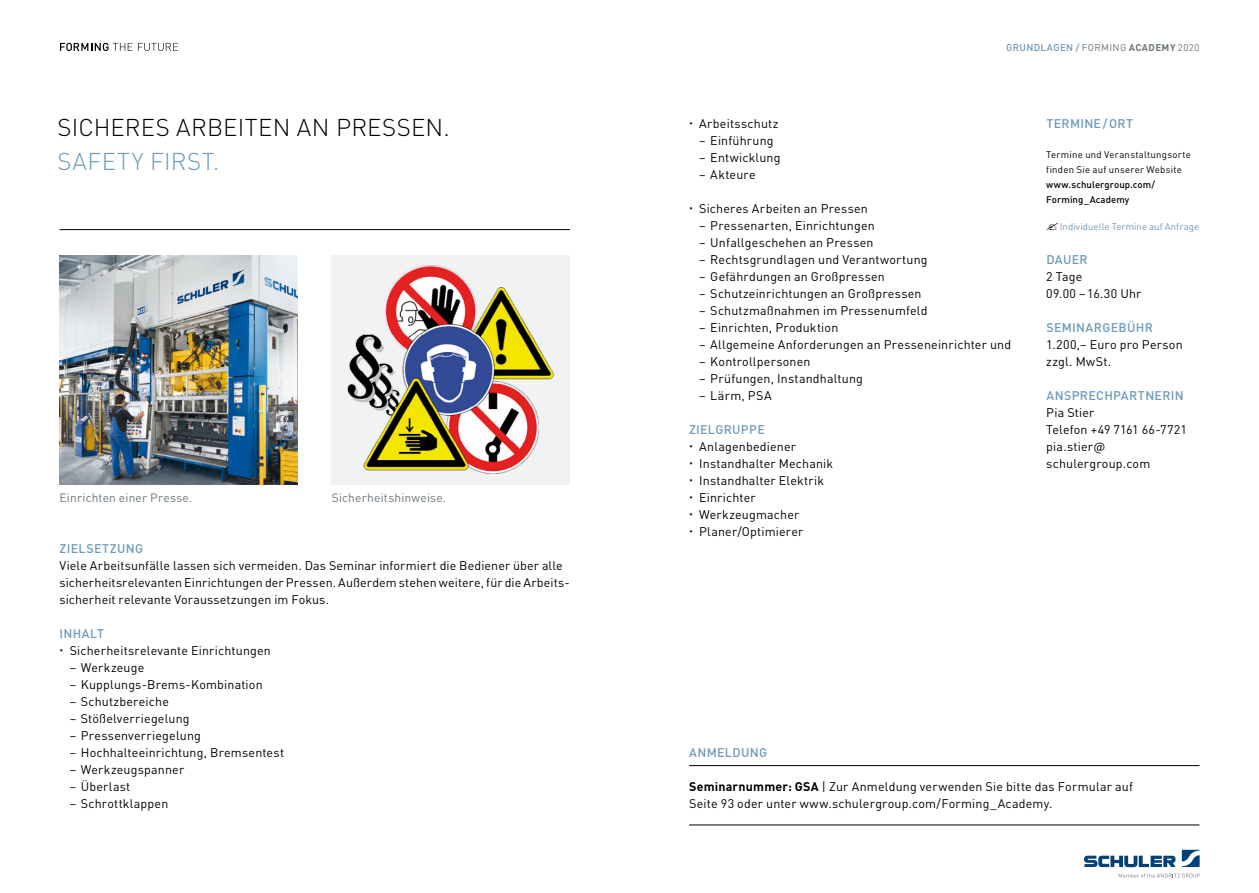
<style>
.page{position:relative;width:1259px;height:893px;background:#fff}
.page>*{position:absolute;margin:0;border:0;box-sizing:border-box;transform-origin:0 0}
.t1{font:300 24px "DIN Pro";letter-spacing:.005em;color:#000}
.t2{font:300 24px "DIN Pro";letter-spacing:.03em;color:#6e9ab9}
.t3{font:12.45px/17px "DIN Pro";letter-spacing:.015em;color:#000}
.t4{font:500 12.45px "DIN Pro";letter-spacing:.025em;color:#6e9ab9}
.t5{font:12px "DIN Pro";letter-spacing:.015em;color:#6c767c}
.t6{font:500 9.75px "DIN Pro";letter-spacing:.035em;color:#6e9ab9}
.t7{font:700 9.75px "DIN Pro";letter-spacing:.04em;color:#6c767c}
.t8{font:9.6px/15px "DIN Pro";letter-spacing:.025em;color:#000}
.t9{font:500 9.6px/15px "DIN Pro";letter-spacing:.005em;color:#000}
.t10{font:9.6px "DIN Pro";letter-spacing:.005em;color:#6e9ab9}
.s1{font-weight:400;color:#6c767c}
.s2{font-weight:400}
.s3{font-weight:700}
</style>
<div class="page">
<svg style="left:1084px;top:856px;width:91px;height:11px"></svg>
<svg style="left:1181px;top:850px;width:18px;height:17px"></svg>
<svg style="left:1118px;top:873px;width:82px;height:5px"></svg>
<svg style="left:60px;top:43px;width:118px;height:8px"></svg>
<hr style="left:60px;top:229px;width:510px;height:1px;background:#000">
<hr style="left:689px;top:765px;width:510px;height:1px;background:#000">
<hr style="left:689px;top:825px;width:510px;height:1px;background:#000">
<img style="left:60px;top:255px;width:238px;height:230px">
<div style="left:332px;top:255px;width:238px;height:230px;background:#f0f2f3"></div>
<img style="left:347px;top:265px;width:207px;height:209px">
<h1 class="t1" style="left:58px;top:109px;width:394px">SICHERES ARBEITEN AN PRESSEN.</h1>
<h1 class="t2" style="left:58px;top:143px;width:163px">SAFETY FIRST.</h1>
<p class="t5" style="left:60px;top:488px;width:134px">Einrichten einer Presse.</p>
<p class="t5" style="left:332px;top:488px;width:116px">Sicherheitshinweise.</p>
<p class="t4" style="left:60px;top:538px;width:83px">ZIELSETZUNG</p>
<p class="t3" style="left:60px;top:556px;width:512px">Viele Arbeitsunfälle lassen sich vermeiden. Das Seminar informiert die Bediener über alle sicherheitsrelevanten Einrichtungen der Pressen. Außerdem stehen weitere, für die Arbeits&shy;sicherheit relevante Voraussetzungen im Fokus.</p>
<p class="t4" style="left:60px;top:623px;width:46px">INHALT</p>
<p class="t3" style="left:70px;top:641px;width:203px">Sicherheitsrelevante Einrichtungen</p>
<p class="t3" style="left:70px;top:658px;width:76px">– Werkzeuge</p>
<p class="t3" style="left:70px;top:675px;width:194px">– Kupplungs-Brems-Kombination</p>
<p class="t3" style="left:70px;top:692px;width:101px">– Schutzbereiche</p>
<p class="t3" style="left:70px;top:709px;width:121px">– Stößelverriegelung</p>
<p class="t3" style="left:70px;top:726px;width:133px">– Pressenverriegelung</p>
<p class="t3" style="left:70px;top:743px;width:216px">– Hochhalteeinrichtung, Bremsentest</p>
<p class="t3" style="left:70px;top:760px;width:116px">– Werkzeugspanner</p>
<p class="t3" style="left:70px;top:777px;width:62px">– Überlast</p>
<p class="t3" style="left:70px;top:794px;width:100px">– Schrottklappen</p>
<p class="t6" style="left:1006px;top:40px;width:89px">GRUNDLAGEN / <span class="s1">Forming</span></p>
<p class="t7" style="left:1129px;top:39px;width:72px">Academy <span class="s2">2020</span></p>
<p class="t3" style="left:699px;top:113px;width:81px">Arbeitsschutz</p>
<p class="t3" style="left:699px;top:130px;width:76px">– Einführung</p>
<p class="t3" style="left:699px;top:147px;width:83px">– Entwicklung</p>
<p class="t3" style="left:699px;top:164px;width:58px">– Akteure</p>
<p class="t3" style="left:699px;top:198px;width:170px">Sicheres Arbeiten an Pressen</p>
<p class="t3" style="left:699px;top:215px;width:177px">– Pressenarten, Einrichtungen</p>
<p class="t3" style="left:699px;top:232px;width:176px">– Unfallgeschehen an Pressen</p>
<p class="t3" style="left:699px;top:249px;width:230px">– Rechtsgrundlagen und Verantwortung</p>
<p class="t3" style="left:699px;top:266px;width:187px">– Gefährdungen an Großpressen</p>
<p class="t3" style="left:699px;top:283px;width:224px">– Schutzeinrichtungen an Großpressen</p>
<p class="t3" style="left:699px;top:300px;width:230px">– Schutzmaßnahmen im Pressenumfeld</p>
<p class="t3" style="left:699px;top:317px;width:141px">– Einrichten, Produktion</p>
<p class="t3" style="left:699px;top:334px;width:313px">– Allgemeine Anforderungen an Presseneinrichter und</p>
<p class="t3" style="left:699px;top:351px;width:113px">– Kontrollpersonen</p>
<p class="t3" style="left:699px;top:368px;width:165px">– Prüfungen, Instandhaltung</p>
<p class="t3" style="left:699px;top:385px;width:74px">– Lärm, PSA</p>
<p class="t4" style="left:689px;top:419px;width:77px">ZIELGRUPPE</p>
<p class="t3" style="left:699px;top:437px;width:136px">Anlagenbediener<br>Instandhalter Mechanik<br>Instandhalter Elektrik<br>Einrichter<br>Werkzeugmacher<br>Planer/Optimierer</p>
<p class="t4" style="left:1046px;top:113px;width:88px">TERMINE/ ORT</p>
<p class="t8" style="left:1046px;top:146px;width:146px">Termine und Veranstaltungsorte finden Sie auf unserer Website</p>
<p class="t9" style="left:1046px;top:176px;width:110px">WWW.SCHULERGROUP.COM/<br>FORMING_ACADEMY</p>
<p class="t10" style="left:1060px;top:219px;width:141px">Individuelle Termine auf Anfrage</p>
<p class="t4" style="left:1046px;top:249px;width:43px">DAUER</p>
<p class="t3" style="left:1046px;top:266px;width:97px">2 Tage<br>09.00 –16.30 Uhr</p>
<p class="t4" style="left:1046px;top:317px;width:108px">SEMINARGEBÜH R</p>
<p class="t3" style="left:1046px;top:334px;width:138px">1.200,– Euro pro Person zzgl. MwSt.</p>
<p class="t4" style="left:1046px;top:385px;width:67px">ANSPRECHPA</p>
<p class="t4" style="left:1129px;top:385px;width:56px">RTNERIN</p>
<p class="t3" style="left:1046px;top:402px;width:142px">Pia Stier<br>Telefon +49 7161 66-7721 pia.stier@ schulergroup.com</p>
<p class="t4" style="left:689px;top:742px;width:79px">ANMELDUNG</p>
<p class="t3" style="left:689px;top:777px;width:445px"><span class="s3">Seminarnummer: GSA</span> | Zur Anmeldung verwenden Sie bitte das Formular auf<br>Seite 93 oder unter www.schulergroup.com/Forming_Academy.</p>
</div>
